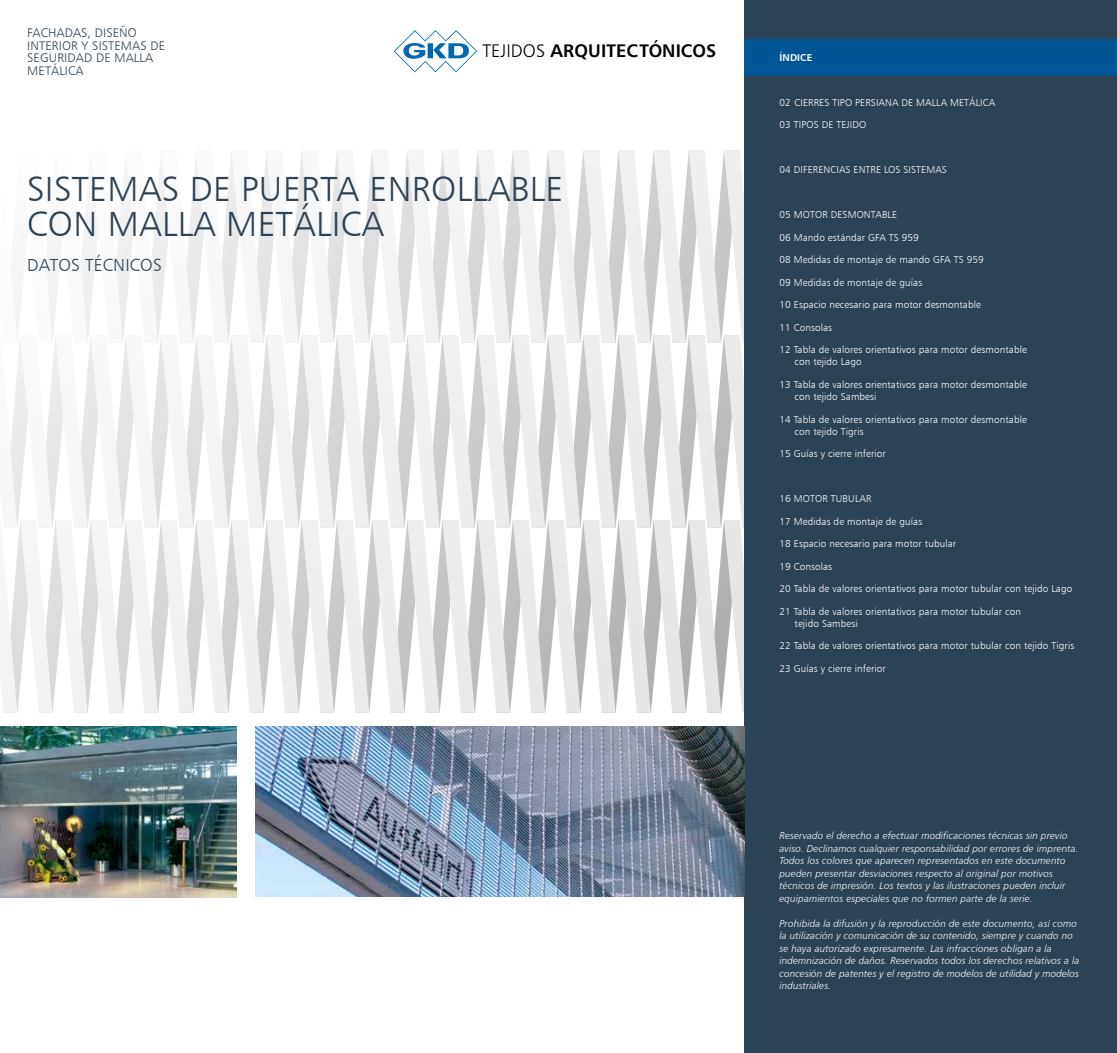
<style>
.page{position:relative;width:1117px;height:1053px;background:#fff}
.page>*{position:absolute;margin:0;border:0;box-sizing:border-box;transform-origin:0 0}
.t1{font:35px/35px "Humanist 777 BT Light B";letter-spacing:.01em;color:#2c4255}
.t2{font:18.12px "Humanist 777 BT Bold B";letter-spacing:.01em;color:#000}
.t3{font:17.5px "Humanist 777 BT Light B";letter-spacing:.01em;color:#2c4255}
.t4{font:12.5px/12.5px "Humanist 777 BT Light B";letter-spacing:.01em;color:#2c4255}
.t5{font:10px/12px "Humanist 777 BT Light B";letter-spacing:.01em;color:#fff}
.t6{font:10px/12.5px "Humanist 777 BT Light Italic B";letter-spacing:.01em;color:#fff}
.t7{font:10px "Humanist 777 BT Bold B";letter-spacing:.01em;color:#fff}
.s1{font-family:"Humanist 777 BT Light B"}
</style>
<div class="page">
<svg style="left:393px;top:30px;width:84px;height:42px"></svg>
<svg style="left:0;top:150px;width:744px;height:562px"></svg>
<img style="left:0;top:726px;width:236px;height:170px">
<div style="left:744px;top:0;width:372px;height:1052px;background:#2c4255"></div>
<img style="left:256px;top:726px;width:488px;height:170px">
<div style="left:744px;top:39px;width:372px;height:36px;background:#005694"></div>
<p class="t4" style="left:27px;top:26px;width:139px">FACHADAS, DISEÑO<br>INTERIOR Y SISTEMAS DE<br>SEGURIDAD DE MALLA<br>METÁLICA</p>
<h2 class="t2" style="left:482px;top:39px;width:235px"><span class="s1">TEJIDOS</span> ARQUITECTÓNICOS</h2>
<h1 class="t1" style="left:27px;top:170px;width:537px">SISTEMAS DE PUERTA ENROLLABLE<br>CON MALLA METÁLICA</h1>
<h3 class="t3" style="left:27px;top:254px;width:136px">DATOS TÉCNICOS</h3>
<p class="t7" style="left:779px;top:51px;width:35px">ÍNDICE</p>
<p class="t5" style="left:779px;top:96px;width:217px">02 CIERRES TIPO PERSIANA DE MALLA METÁLICA</p>
<p class="t5" style="left:779px;top:119px;width:88px">03 TIPOS DE TEJIDO</p>
<p class="t5" style="left:779px;top:164px;width:169px">04 DIFERENCIAS ENTRE LOS SISTEMAS</p>
<p class="t5" style="left:779px;top:209px;width:119px">05 MOTOR DESMONTABLE</p>
<p class="t5" style="left:779px;top:231px;width:141px">06 Mando estándar GFA TS 959</p>
<p class="t5" style="left:779px;top:254px;width:206px">08 Medidas de montaje de mando GFA TS 959</p>
<p class="t5" style="left:779px;top:276px;width:144px">09 Medidas de montaje de guías</p>
<p class="t5" style="left:779px;top:299px;width:203px">10 Espacio necesario para motor desmontable</p>
<p class="t5" style="left:779px;top:321px;width:54px">11 Consolas</p>
<p class="t5" style="left:794px;top:344px;width:234px;text-indent:-15px">12 Tabla de valores orientativos para motor desmontable con tejido Lago</p>
<p class="t5" style="left:794px;top:378px;width:234px;text-indent:-15px">13 Tabla de valores orientativos para motor desmontable con tejido Sambesi</p>
<p class="t5" style="left:794px;top:413px;width:234px;text-indent:-15px">14 Tabla de valores orientativos para motor desmontable con tejido Tigris</p>
<p class="t5" style="left:779px;top:447px;width:108px">15 Guías y cierre inferior</p>
<p class="t5" style="left:779px;top:492px;width:93px">16 MOTOR TUBULAR</p>
<p class="t5" style="left:779px;top:515px;width:144px">17 Medidas de montaje de guías</p>
<p class="t5" style="left:779px;top:537px;width:178px">18 Espacio necesario para motor tubular</p>
<p class="t5" style="left:779px;top:560px;width:54px">19 Consolas</p>
<p class="t5" style="left:779px;top:582px;width:294px">20 Tabla de valores orientativos para motor tubular con tejido Lago</p>
<p class="t5" style="left:794px;top:605px;width:228px;text-indent:-15px">21 Tabla de valores orientativos para motor tubular con tejido Sambesi</p>
<p class="t5" style="left:779px;top:639px;width:296px">22 Tabla de valores orientativos para motor tubular con tejido Tigris</p>
<p class="t5" style="left:779px;top:662px;width:108px">23 Guías y cierre inferior</p>
<p class="t6" style="left:779px;top:829px;width:301px">Reservado el derecho a efectuar modificaciones técnicas sin previo aviso. Declinamos cualquier responsabilidad por errores de imprenta.<br>Todos los colores que aparecen representados en este documento pueden presentar desviaciones respecto al original por motivos técnicos de impresión. Los textos y las ilustraciones pueden incluir equipamientos especiales que no formen parte de la serie.</p>
<p class="t6" style="left:779px;top:916px;width:301px">Prohibida la difusión y la reproducción de este documento, así como la utilización y comunicación de su contenido, siempre y cuando no se haya autorizado expresamente. Las infracciones obligan a la indemnización de daños. Reservados todos los derechos relativos a la concesión de patentes y el registro de modelos de utilidad y modelos industriales.</p>
</div>
